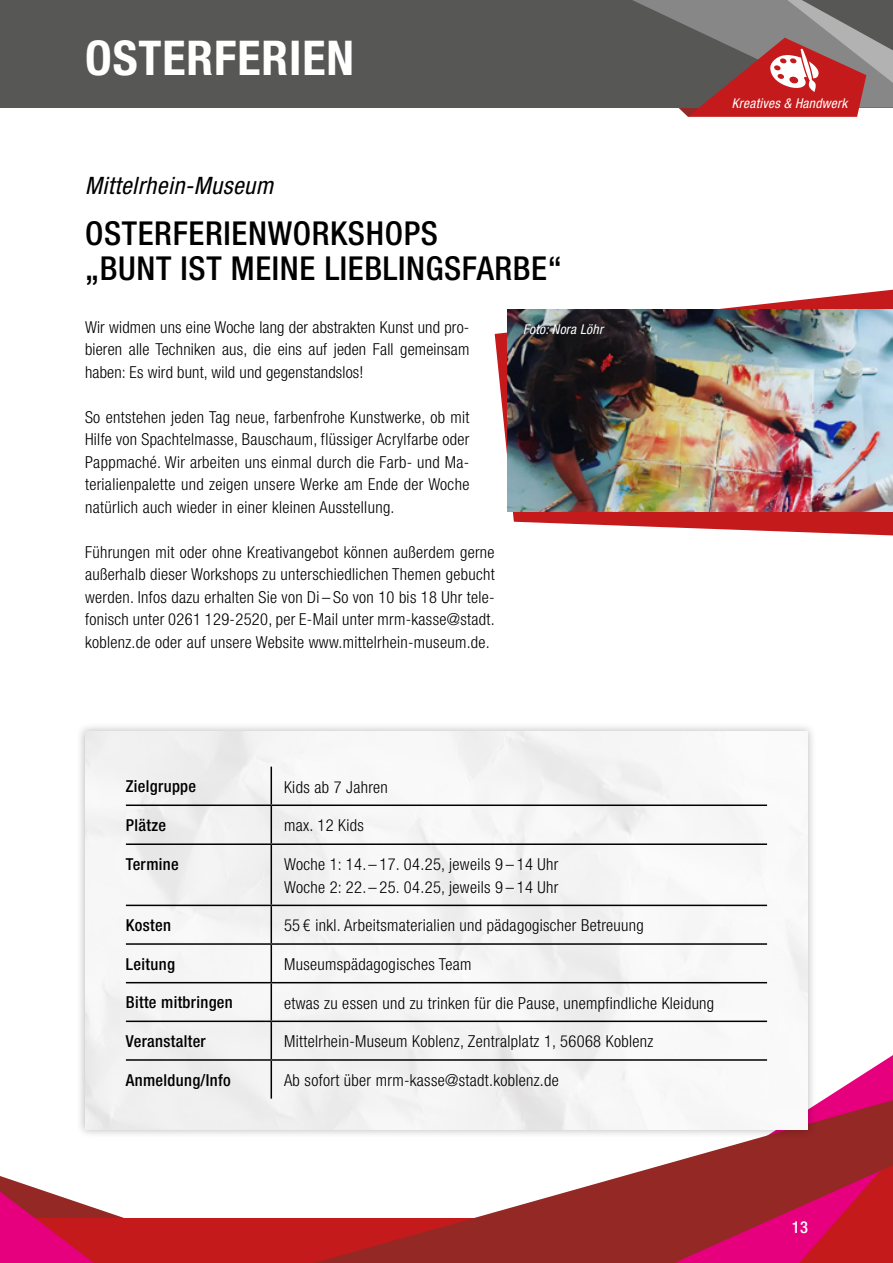
<style>
.page{position:relative;width:893px;height:1263px;background:#fff}
.page>*{position:absolute;margin:0;border:0;box-sizing:border-box;transform-origin:0 0}
.t1{font:700 condensed 48px "Helvetica Neue";letter-spacing:.02em;color:#fff}
.t2{font:500 condensed 33px/34.5px "Helvetica Neue";letter-spacing:.02em;color:#000}
.t3{font:italic condensed 24px "Helvetica Neue";letter-spacing:.02em;color:#000}
.t4{font:300 condensed 16.5px/22.5px "Helvetica Neue";letter-spacing:.02em;color:#000;text-align:justify}
.t5{font:500 condensed 16.5px "Helvetica Neue";letter-spacing:.02em;color:#000}
.t6{font:500 condensed 16.5px "Helvetica Neue";color:#fff}
.t7{font:italic condensed 13.5px "Helvetica Neue";letter-spacing:.02em;color:#fff}
</style>
<div class="page">
<div style="left:0;top:0;width:893px;height:108px;background:#575756"></div>
<div style="left:0;top:1218px;width:893px;height:45px;background:#c51a1b"></div>
<svg style="left:849px;top:1055px;width:44px;height:28px"></svg>
<svg style="left:315px;top:1083px;width:578px;height:180px"></svg>
<svg style="left:0;top:1176px;width:124px;height:87px"></svg>
<svg style="left:633px;top:0;width:260px;height:117px"></svg>
<div style="left:76px;top:722px;width:741px;height:416px;background:#000;opacity:.27"></div>
<img style="left:85px;top:731px;width:723px;height:399px">
<hr style="left:271px;top:767px;width:1px;height:37px;background:#000">
<hr style="left:126px;top:804px;width:145px;height:2px;background:#000">
<hr style="left:271px;top:804px;width:496px;height:2px;background:#000">
<hr style="left:271px;top:806px;width:1px;height:37px;background:#000">
<hr style="left:126px;top:843px;width:145px;height:2px;background:#000">
<hr style="left:271px;top:843px;width:496px;height:2px;background:#000">
<hr style="left:271px;top:845px;width:1px;height:60px;background:#000">
<hr style="left:126px;top:905px;width:145px;height:1px;background:#000">
<hr style="left:271px;top:905px;width:496px;height:1px;background:#000">
<hr style="left:271px;top:906px;width:1px;height:37px;background:#000">
<hr style="left:126px;top:943px;width:145px;height:2px;background:#000">
<hr style="left:271px;top:943px;width:496px;height:2px;background:#000">
<hr style="left:271px;top:945px;width:1px;height:37px;background:#000">
<hr style="left:126px;top:982px;width:145px;height:1px;background:#000">
<hr style="left:271px;top:982px;width:496px;height:1px;background:#000">
<hr style="left:271px;top:983px;width:1px;height:37px;background:#000">
<hr style="left:126px;top:1020px;width:145px;height:2px;background:#000">
<hr style="left:271px;top:1020px;width:496px;height:2px;background:#000">
<hr style="left:271px;top:1022px;width:1px;height:37px;background:#000">
<hr style="left:126px;top:1059px;width:145px;height:2px;background:#000">
<hr style="left:271px;top:1059px;width:496px;height:2px;background:#000">
<hr style="left:271px;top:1061px;width:1px;height:37px;background:#000">
<svg style="left:495px;top:290px;width:398px;height:245px"></svg>
<img style="left:508px;top:310px;width:385px;height:202px">
<h1 class="t1" style="left:85px;top:29px;width:271px">OSTERFERIEN</h1>
<h3 class="t3" style="left:85px;top:172px;width:190px">Mittelrhein-Museum</h3>
<h2 class="t2" style="left:85px;top:216px;width:478px">OSTERFERIENWORKSHOPS<br>„BUNT IST MEINE LIEBLINGSFARBE“</h2>
<p class="t4" style="left:85px;top:315px;width:386px">Wir widmen uns eine Woche lang der abstrakten Kunst und pro&shy;bieren alle Techniken aus, die eins auf jeden Fall gemeinsam haben: Es wird bunt, wild und gegenstandslos!</p>
<p class="t4" style="left:85px;top:405px;width:386px">So entstehen jeden Tag neue, farbenfrohe Kunstwerke, ob mit Hilfe von Spachtelmasse, Bauschaum, flüssiger Acrylfarbe oder Pappmaché. Wir arbeiten uns einmal durch die Farb- und Ma&shy;terialienpalette und zeigen unsere Werke am Ende der Woche natürlich auch wieder in einer kleinen Ausstellung.</p>
<p class="t4" style="left:85px;top:540px;width:411px">Führungen mit oder ohne Kreativangebot können außerdem gerne außerhalb dieser Workshops zu unterschiedlichen Themen gebucht werden. Infos dazu erhalten Sie von Di – So von 10 bis 18 Uhr tele&shy;fonisch unter 0261 129-2520, per E-Mail unter mrm-kasse@stadt. koblenz.de oder auf unsere Website www.mittelrhein-museum.de.</p>
<p class="t7" style="left:523px;top:322px;width:81px">Foto: Nora Löhr</p>
<p class="t7" style="left:732px;top:95px;width:117px">Kreatives &amp; Handwerk</p>
<p class="t5" style="left:126px;top:777px;width:72px">Zielgruppe</p>
<p class="t4" style="left:284px;top:775px;width:105px">Kids ab 7 Jahren</p>
<p class="t5" style="left:126px;top:815px;width:42px">Plätze</p>
<p class="t4" style="left:284px;top:814px;width:81px">max. 12 Kids</p>
<p class="t5" style="left:126px;top:854px;width:54px">Termine</p>
<p class="t4" style="left:284px;top:853px;width:276px">Woche 1: 14.– 17. 04.25, jeweils 9 – 14 Uhr<br>Woche 2: 22.– 25. 04.25, jeweils 9 – 14 Uhr</p>
<p class="t5" style="left:126px;top:915px;width:47px">Kosten</p>
<p class="t4" style="left:284px;top:914px;width:361px">55 € inkl. Arbeitsmaterialien und pädagogischer Betreuung</p>
<p class="t5" style="left:126px;top:954px;width:51px">Leitung</p>
<p class="t4" style="left:284px;top:953px;width:189px">Museumspädagogisches Team</p>
<p class="t5" style="left:126px;top:993px;width:108px">Bitte mitbringen</p>
<p class="t4" style="left:284px;top:991px;width:432px">etwas zu essen und zu trinken für die Pause, unempfindliche Kleidung</p>
<p class="t5" style="left:126px;top:1031px;width:81px">Veranstalter</p>
<p class="t4" style="left:284px;top:1030px;width:371px">Mittelrhein-Museum Koblenz, Zentralplatz 1, 56068 Koblenz</p>
<p class="t5" style="left:126px;top:1070px;width:106px">Anmeldung/Info</p>
<p class="t4" style="left:284px;top:1069px;width:276px">Ab sofort über mrm-kasse@stadt.koblenz.de</p>
<p class="t6" style="left:792px;top:1217px;width:18px">13</p>
</div>
